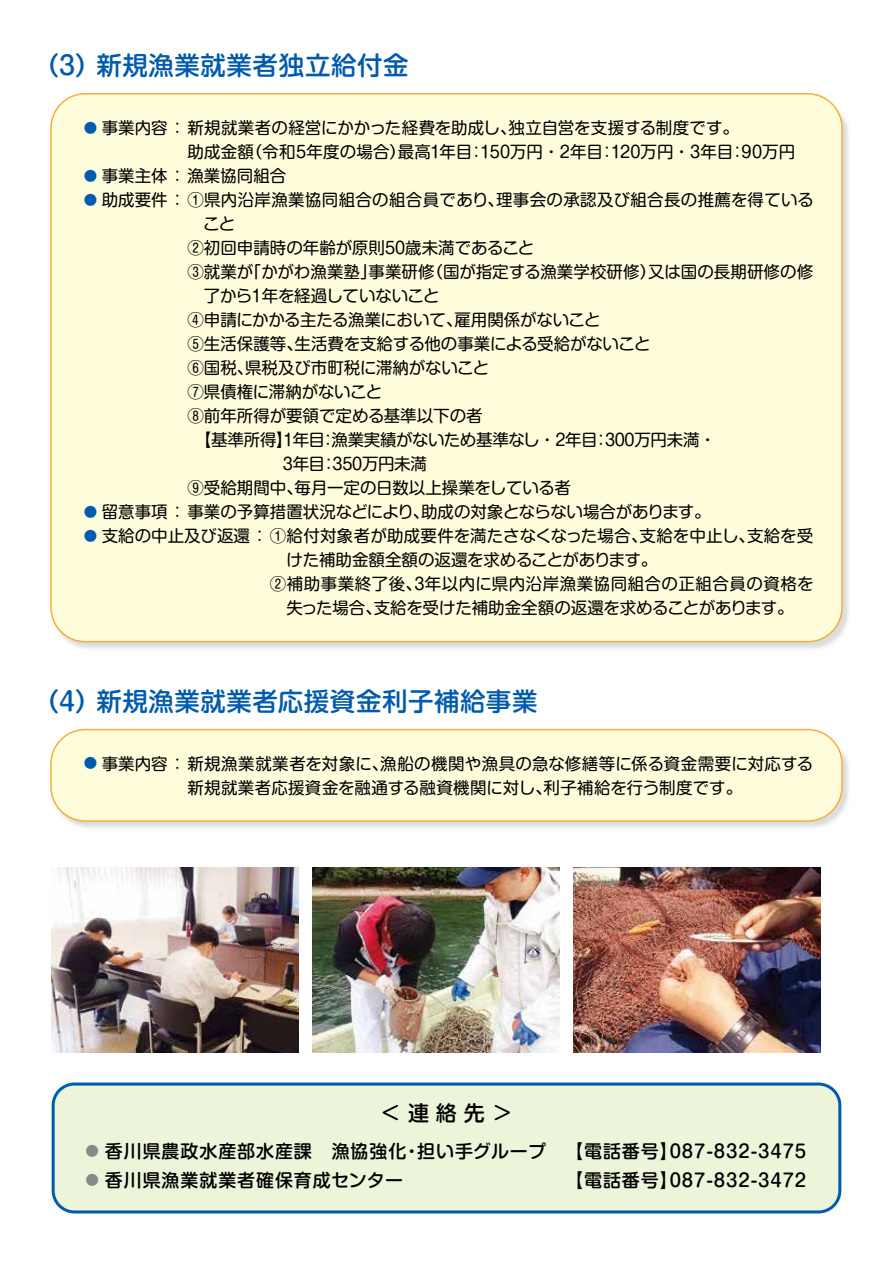
<style>
.page{position:relative;width:893px;height:1263px;background:#fff}
.page>*{position:absolute;margin:0;border:0;box-sizing:border-box;transform-origin:0 0}
.t1{font:500 25.5px "Shin M Go Pro";letter-spacing:.025em;color:#005bac}
.t2{font:500 21px "Shin M Go Pro";color:#000}
.t3{font:500 18px/28.5px "Shin M Go Pro";letter-spacing:.05em;color:#000}
.t4{font:16.5px/24px "Shin M Go Pro";color:#000}
.t5{font:16.5px "Shin M Go Pro";letter-spacing:-.02em;color:#000}
.t6{font:16.5px "Shin M Go Pro";letter-spacing:.02em;color:#000}
.t7{font:16.5px "Shin M Go Pro";letter-spacing:.03em;color:#000}
.s1{font-size:13.5px;color:#005bac}
.s2{font-size:13.5px;color:#898989}
</style>
<div class="page">
<img style="left:51px;top:96px;width:798px;height:553px">
<div style="left:51px;top:94px;width:791px;height:548px;background:#fffcdb;border-radius:34px"></div>
<img style="left:53px;top:728px;width:796px;height:100px">
<div style="left:51px;top:729px;width:791px;height:92px;background:#fffcdb;border-radius:34px"></div>
<div style="left:50px;top:729px;width:793px;height:93px;border:2px solid #f6ad3c;border-radius:34px"></div>
<div style="left:53px;top:1084px;width:787px;height:128px;background:#ecf4d9;border-radius:21px"></div>
<div style="left:52px;top:1082px;width:789px;height:131px;border:3px solid #005bac;border-radius:21px"></div>
<img style="left:312px;top:867px;width:248px;height:186px">
<img style="left:51px;top:867px;width:248px;height:186px">
<img style="left:573px;top:867px;width:248px;height:186px">
<h1 class="t1" style="left:34px;top:45px;width:377px">（3）新規漁業就業者独立給付金</h1>
<p class="t4" style="left:187px;top:114px;width:609px;text-indent:-104px"><span class="s1">●</span> 事業内容 ：新規就業者の経営にかかった経費を助成し、独立自営を支援する制度です。<br>助成金額（令和5年度の場合）最高1年目：150万円・2年目：120万円・3年目：90万円</p>
<p class="t4" style="left:84px;top:162px;width:204px"><span class="s1">●</span> 事業主体 ：漁業協同組合</p>
<p class="t6" style="left:84px;top:186px;width:732px"><span class="s1">●</span> 助成要件 ：①県内沿岸漁業協同組合の組合員であり、理事会の承認及び組合長の推薦を得ている</p>
<p class="t4" style="left:203px;top:210px;width:34px">こと</p>
<p class="t4" style="left:187px;top:234px;width:349px">②初回申請時の年齢が原則50歳未満であること</p>
<p class="t4" style="left:187px;top:258px;width:627px">③就業が「かがわ漁業塾」事業研修（国が指定する漁業学校研修）又は国の長期研修の修</p>
<p class="t5" style="left:204px;top:282px;width:237px">了から1年を経過していないこと</p>
<p class="t5" style="left:187px;top:306px;width:415px">④申請にかかる主たる漁業において、雇用関係がないこと</p>
<p class="t4" style="left:187px;top:330px;width:465px">⑤生活保護等、生活費を支給する他の事業による受給がないこと</p>
<p class="t4" style="left:187px;top:354px;width:303px">⑥国税、県税及び市町税に滞納がないこと</p>
<p class="t4" style="left:187px;top:378px;width:196px">⑦県債権に滞納がないこと</p>
<p class="t4" style="left:187px;top:402px;width:297px">⑧前年所得が要領で定める基準以下の者</p>
<p class="t5" style="left:195px;top:426px;width:522px">【基準所得】1年目：漁業実績がないため基準なし・2年目：300万円未満・</p>
<p class="t5" style="left:187px;top:450px;width:241px">　　　　　 3年目：350万円未満</p>
<p class="t4" style="left:187px;top:474px;width:385px">⑨受給期間中、毎月一定の日数以上操業をしている者</p>
<p class="t4" style="left:84px;top:498px;width:629px"><span class="s1">●</span> 留意事項 ：事業の予算措置状況などにより、助成の対象とならない場合があります。</p>
<p class="t4" style="left:84px;top:522px;width:731px"><span class="s1">●</span> 支給の中止及び返還 ：①給付対象者が助成要件を満たさなくなった場合、支給を中止し、支給を受</p>
<p class="t4" style="left:286px;top:546px;width:372px">けた補助金額全額の返還を求めることがあります。</p>
<p class="t7" style="left:270px;top:570px;width:545px">②補助事業終了後、3年以内に県内沿岸漁業協同組合の正組合員の資格を</p>
<p class="t4" style="left:286px;top:594px;width:509px">失った場合、支給を受けた補助金全額の返還を求めることがあります。</p>
<h1 class="t1" style="left:34px;top:680px;width:505px">（4）新規漁業就業者応援資金利子補給事業</h1>
<p class="t4" style="left:187px;top:749px;width:628px;text-indent:-104px"><span class="s1">●</span> 事業内容 ：新規漁業就業者を対象に、漁船の機関や漁具の急な修繕等に係る資金需要に対応する新規就業者応援資金を融通する融資機関に対し、利子補給を行う制度です。</p>
<p class="t2" style="left:380px;top:1096px;width:134px">＜ 連 絡 先 ＞</p>
<p class="t3" style="left:86px;top:1135px;width:462px"><span class="s2">●</span> 香川県農政水産部水産課　漁協強化・担い手グループ</p>
<p class="t3" style="left:86px;top:1163px;width:319px"><span class="s2">●</span> 香川県漁業就業者確保育成センター</p>
<p class="t3" style="left:565px;top:1135px;width:243px">【電話番号】087-832-3475【電話番号】087-832-3472</p>
</div>
